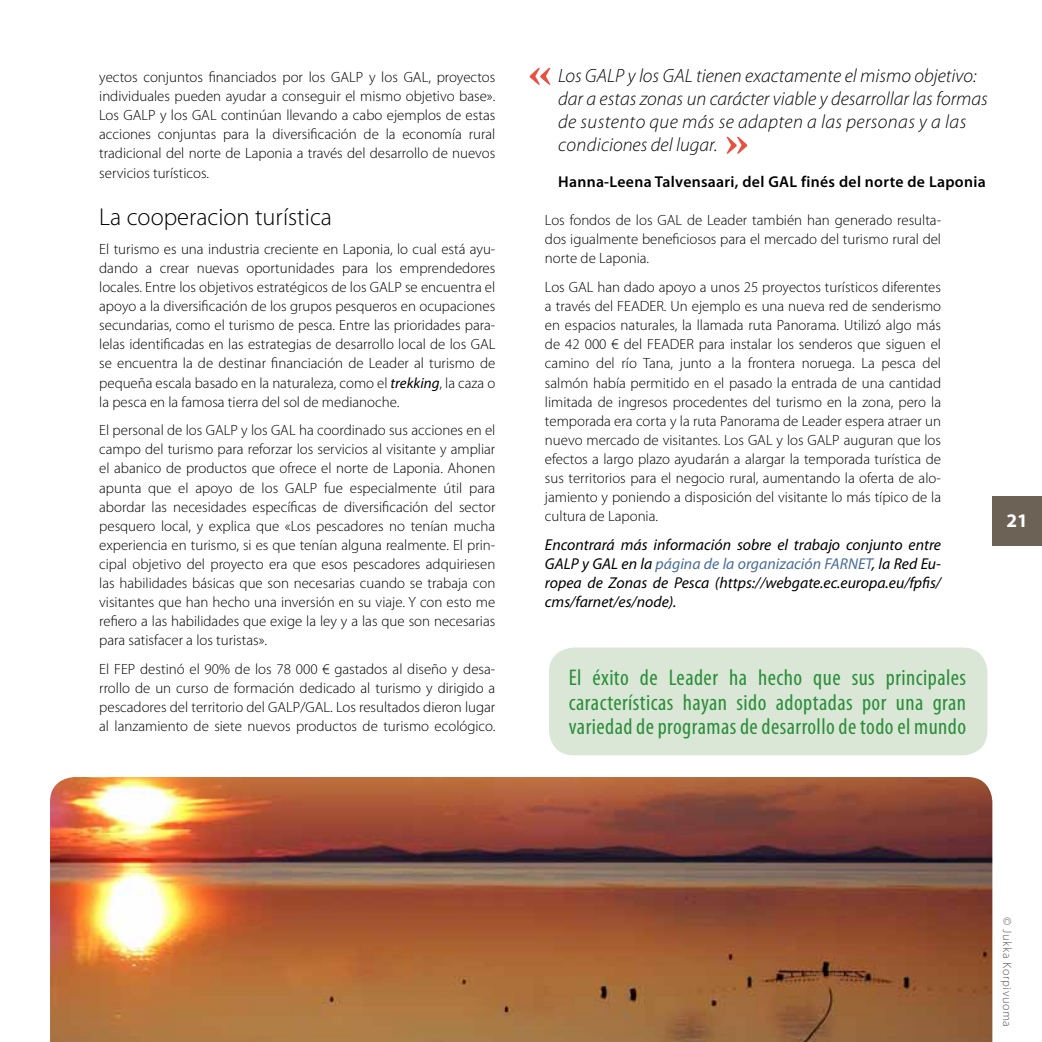
<style>
.page{position:relative;width:1042px;height:1042px;background:#fff}
.page>*{position:absolute;margin:0;border:0;box-sizing:border-box;transform-origin:0 0}
.t1{font:700 52.5px "Nimbus Rom DGR";color:#e85042}
.t2{font:300 24.5px "Myriad Pro";color:#000}
.t3{font:condensed 22.75px/24.5px "Myriad Pro";letter-spacing:.02em;color:#2b8e39;text-align:justify}
.t4{font:italic 300 19.25px/22.8px "Myriad Pro";color:#060609}
.t5{font:700 19.25px "Myriad Pro";color:#fff}
.t6{font:italic 15.75px/19.1px "Myriad Pro";color:#000;text-align:justify}
.t7{font:600 15.75px "Myriad Pro";letter-spacing:.02em;color:#000}
.t8{font:300 14.88px/19.1px "Myriad Pro";color:#000;text-align:justify}
.t9{font:300 12.25px "Myriad Pro";letter-spacing:.04em;color:#58595b}
.s1{font-weight:400;font-style:italic}
.s2{color:#496c99}
</style>
<div class="page">
<div style="left:549px;top:647px;width:438px;height:108px;background:#dae7d7;border-radius:25px"></div>
<img style="left:50px;top:777px;width:942px;height:265px">
<div style="left:992px;top:496px;width:50px;height:50px;background:#6c6356"></div>
<p class="t8" style="left:99px;top:68px;width:398px">yectos conjuntos financiados por los GALP y los GAL, proyectos individuales pueden ayudar a conseguir el mismo objetivo base».<br>Los GALP y los GAL continúan llevando a cabo ejemplos de estas acciones conjuntas para la diversificación de la economía rural tradicional del norte de Laponia a través del desarrollo de nuevos servicios turísticos.</p>
<h2 class="t2" style="left:99px;top:204px;width:234px">La cooperacion turística</h2>
<p class="t8" style="left:99px;top:240px;width:398px">El turismo es una industria creciente en Laponia, lo cual está ayu&shy;dando a crear nuevas oportunidades para los emprendedores locales. Entre los objetivos estratégicos de los GALP se encuentra el apoyo a la diversificación de los grupos pesqueros en ocupaciones secundarias, como el turismo de pesca. Entre las prioridades para&shy;lelas identificadas en las estrategias de desarrollo local de los GAL se encuentra la de destinar financiación de Leader al turismo de pequeña escala basado en la naturaleza, como el <span class="s1">trekking</span>, la caza o la pesca en la famosa tierra del sol de medianoche.</p>
<p class="t8" style="left:99px;top:421px;width:398px">El personal de los GALP y los GAL ha coordinado sus acciones en el campo del turismo para reforzar los servicios al visitante y ampliar el abanico de productos que ofrece el norte de Laponia. Ahonen apunta que el apoyo de los GALP fue especialmente útil para abordar las necesidades específicas de diversificación del sector pesquero local, y explica que «Los pescadores no tenían mucha experiencia en turismo, si es que tenían alguna realmente. El prin&shy;cipal objetivo del proyecto era que esos pescadores adquiriesen las habilidades básicas que son necesarias cuando se trabaja con visitantes que han hecho una inversión en su viaje. Y con esto me refiero a las habilidades que exige la ley y a las que son necesarias para satisfacer a los turistas».</p>
<p class="t8" style="left:99px;top:659px;width:398px">El FEP destinó el 90% de los 78 000 € gastados al diseño y desa&shy;rrollo de un curso de formación dedicado al turismo y dirigido a pescadores del territorio del GALP/GAL. Los resultados dieron lugar al lanzamiento de siete nuevos productos de turismo ecológico.</p>
<h1 class="t1" style="left:552px;top:109px;width:26px;rotate:-180deg">»</h1>
<p class="t4" style="left:558px;top:65px;width:431px">Los GALP y los GAL tienen exactamente el mismo objetivo: dar a estas zonas un carácter viable y desarrollar las formas de sustento que más se adapten a las personas y a las condiciones del lugar.</p>
<p class="t7" style="left:558px;top:172px;width:429px">Hanna-Leena Talvensaari, del GAL finés del norte de Laponia</p>
<h1 class="t1" style="left:749px;top:178px;width:26px;rotate:-180deg">«</h1>
<p class="t8" style="left:545px;top:211px;width:398px">Los fondos de los GAL de Leader también han generado resulta&shy;dos igualmente beneficiosos para el mercado del turismo rural del norte de Laponia.</p>
<p class="t8" style="left:545px;top:278px;width:398px">Los GAL han dado apoyo a unos 25 proyectos turísticos diferentes a través del FEADER. Un ejemplo es una nueva red de senderismo en espacios naturales, la llamada ruta Panorama. Utilizó algo más de 42 000 € del FEADER para instalar los senderos que siguen el camino del río Tana, junto a la frontera noruega. La pesca del salmón había permitido en el pasado la entrada de una cantidad limitada de ingresos procedentes del turismo en la zona, pero la temporada era corta y la ruta Panorama de Leader espera atraer un nuevo mercado de visitantes. Los GAL y los GALP auguran que los efectos a largo plazo ayudarán a alargar la temporada turística de sus territorios para el negocio rural, aumentando la oferta de alo&shy;jamiento y poniendo a disposición del visitante lo más típico de la cultura de Laponia.</p>
<p class="t6" style="left:545px;top:535px;width:398px">Encontrará más información sobre el trabajo conjunto entre GALP y GAL en la <span class="s2">página de la organización FARNET</span>, la Red Eu&shy;ropea de Zonas de Pesca (https://webgate.ec.europa.eu/fpfis/ cms/farnet/es/node).</p>
<p class="t5" style="left:1006px;top:508px;width:23px">21</p>
<h3 class="t3" style="left:569px;top:665px;width:399px">El éxito de Leader ha hecho que sus principales características hayan sido adoptadas por una gran variedad de programas de desarrollo de todo el mundo</h3>
<p class="t9" style="left:1014px;top:917px;width:111px;rotate:90deg">© Jukka Korpivuoma</p>
</div>
